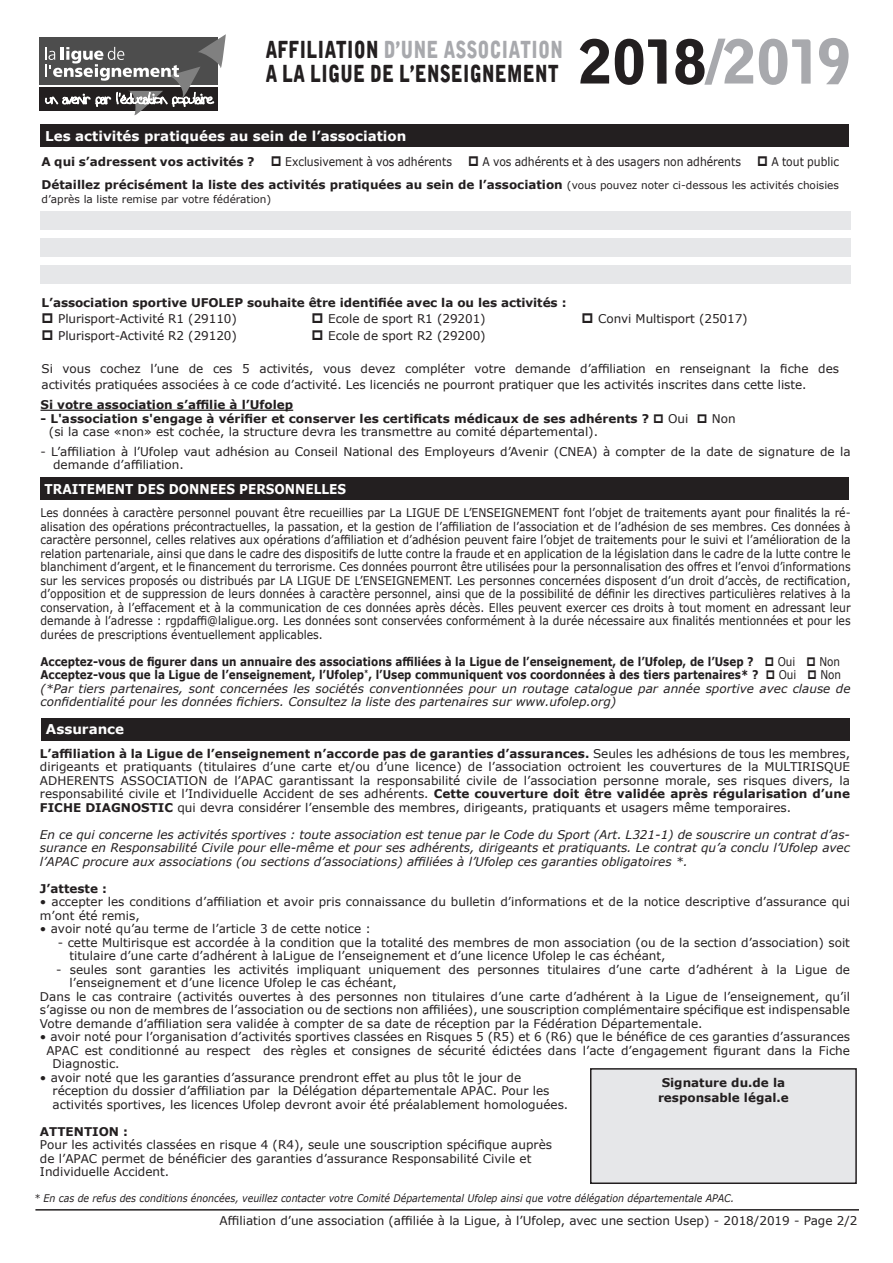
<style>
.page{position:relative;width:893px;height:1263px;background:#fff}
.page>*{position:absolute;margin:0;border:0;box-sizing:border-box;transform-origin:0 0}
.t1{font:60px "Alpha Ligue";color:#a8a9ad}
.t2{font:23.4px "Alpha Ligue";color:#a8a9ad;scale:.77 1}
.t3{font:23.4px "Alpha Ligue";color:#231f20;scale:.77 1}
.t4{font:700 13.5px "Verdana";color:#fff}
.t5{font:700 13.5px "Verdana";color:#fff;scale:.9 1}
.t6{font:12px/13.5px "Verdana";color:#231f20}
.t7{font:12px/13.5px "Verdana";color:#231f20;text-align:justify;scale:.9 1}
.t8{font:italic 12px/13.5px "Verdana";color:#231f20;text-align:justify}
.t9{font:700 12px "Verdana";color:#231f20}
.t10{font:700 12px "Verdana";color:#231f20;scale:.87 1}
.t11{font:12px "Verdana";color:#231f20;scale:.87 1}
.t12{font:italic 10.5px "Verdana";color:#231f20;scale:.9 1}
.t13{font:10.5px "Verdana";color:#231f20}
.s1{color:#231f20}
.s2{font-weight:400;font-size:10.5px}
.s3{font-weight:700}
</style>
<div class="page">
<div style="left:591px;top:1069px;width:265px;height:114px;background:#e6e7e9"></div>
<div style="left:590px;top:1068px;width:267px;height:116px;border:2px solid #231f20"></div>
<div style="left:41px;top:718px;width:809px;height:22px;background:#231f20"></div>
<div style="left:40px;top:477px;width:809px;height:23px;background:#231f20"></div>
<div style="left:40px;top:124px;width:809px;height:23px;background:#231f20"></div>
<div style="left:40px;top:211px;width:810px;height:18px;background:#e6e7e9"></div>
<div style="left:40px;top:238px;width:810px;height:18px;background:#e6e7e9"></div>
<div style="left:40px;top:265px;width:810px;height:18px;background:#e6e7e9"></div>
<hr style="left:40px;top:410px;width:253px;height:1px;background:#231f20">
<hr style="left:35px;top:1209px;width:824px;height:1px;background:#231f20">
<div style="left:40px;top:38px;width:178px;height:47px;background:#4d4d4d"></div>
<div style="left:40px;top:87px;width:178px;height:24px;background:#231f20"></div>
<svg style="left:45px;top:34px;width:181px;height:81px"></svg>
<p class="t2" style="left:265px;top:35px;width:388px"><span class="s1">AFFILIATION</span> D’UNE ASSOCIATION</p>
<p class="t3" style="left:265px;top:59px;width:382px">A LA LIGUE DE L’ENSEIGNEMENT</p>
<p class="t1" style="left:579px;top:25px;width:273px"><span class="s1">2018</span>/2019</p>
<p class="t4" style="left:45px;top:126px;width:363px">Les activités pratiquées au sein de l’association</p>
<p class="t9" style="left:42px;top:153px;width:214px">A qui s’adressent vos activités ?</p>
<p class="t7" style="left:285px;top:154px;width:187px">Exclusivement à vos adhérents</p>
<p class="t7" style="left:482px;top:154px;width:289px">A vos adhérents et à des usagers non adhérents</p>
<p class="t7" style="left:771px;top:154px;width:77px">A tout public</p>
<p class="t9" style="left:42px;top:176px;width:799px">Détaillez précisément la liste des activités pratiquées au sein de l’association <span class="s2">(vous pouvez noter ci-dessous les activités choisies</span></p>
<p class="t13" style="left:42px;top:192px;width:231px">d’après la liste remise par votre fédération)</p>
<p class="t9" style="left:42px;top:294px;width:526px">L’association sportive UFOLEP souhaite être identifiée avec la ou les activités :</p>
<p class="t6" style="left:58px;top:312px;width:180px">Plurisport-Activité R1 (29110)</p>
<p class="t6" style="left:328px;top:312px;width:159px">Ecole de sport R1 (29201)</p>
<p class="t6" style="left:598px;top:312px;width:151px">Convi Multisport (25017)</p>
<p class="t6" style="left:58px;top:329px;width:180px">Plurisport-Activité R2 (29120)</p>
<p class="t6" style="left:328px;top:329px;width:159px">Ecole de sport R2 (29200)</p>
<p class="t6" style="left:42px;top:360px;width:799px;line-height:16.5px">Si vous cochez l’une de ces 5 activités, vous devez compléter votre demande d’affiliation en renseignant la fiche des activités pratiquées associées à ce code d’activité. Les licenciés ne pourront pratiquer que les activités inscrites dans cette liste.</p>
<p class="t9" style="left:40px;top:397px;width:254px">Si votre association s’affilie à l’Ufolep</p>
<p class="t9" style="left:40px;top:410px;width:610px">- L'association s'engage à vérifier et conserver les certificats médicaux de ses adhérents ?</p>
<p class="t6" style="left:668px;top:412px;width:22px">Oui</p>
<p class="t6" style="left:712px;top:412px;width:25px">Non</p>
<p class="t6" style="left:49px;top:425px;width:551px">(si la case «non» est cochée, la structure devra les transmettre au comité départemental).</p>
<p class="t6" style="left:53px;top:445px;width:799px;text-indent:-13px">- L’affiliation à l’Ufolep vaut adhésion au Conseil National des Employeurs d’Avenir (CNEA) à compter de la date de signature de la demande d’affiliation.</p>
<p class="t5" style="left:45px;top:479px;width:336px">TRAITEMENT DES DONNEES PERSONNELLES</p>
<p class="t7" style="left:40px;top:506px;width:902px">Les données à caractère personnel pouvant être recueillies par La LIGUE DE L’ENSEIGNEMENT font l’objet de traitements ayant pour finalités la ré&shy;alisation des opérations précontractuelles, la passation, et la gestion de l’affiliation de l’association et de l’adhésion de ses membres. Ces données à caractère personnel, celles relatives aux opérations d’affiliation et d’adhésion peuvent faire l’objet de traitements pour le suivi et l’amélioration de la relation partenariale, ainsi que dans le cadre des dispositifs de lutte contre la fraude et en application de la législation dans le cadre de la lutte contre le blanchiment d’argent, et le financement du terrorisme. Ces données pourront être utilisées pour la personnalisation des offres et l’envoi d’informations sur les services proposés ou distribués par LA LIGUE DE L’ENSEIGNEMENT. Les personnes concernées disposent d’un droit d’accès, de rectification, d’opposition et de suppression de leurs données à caractère personnel, ainsi que de la possibilité de définir les directives particulières relatives à la conservation, à l’effacement et à la communication de ces données après décès. Elles peuvent exercer ces droits à tout moment en adressant leur demande à l’adresse : rgpdaffi@laligue.org. Les données sont conservées conformément à la durée nécessaire aux finalités mentionnées et pour les durées de prescriptions éventuellement applicables.</p>
<p class="t10" style="left:40px;top:653px;width:821px">Acceptez-vous de figurer dans un annuaire des associations affiliées à la Ligue de l’enseignement, de l’Ufolep, de l’Usep ?</p>
<p class="t11" style="left:778px;top:653px;width:22px">Oui</p>
<p class="t11" style="left:819px;top:653px;width:25px">Non</p>
<p class="t10" style="left:40px;top:666px;width:827px">Acceptez-vous que la Ligue de l’enseignement, l’Ufolep<sup>*</sup>, l’Usep communiquent vos coordonnées à des tiers partenaires* ?</p>
<p class="t11" style="left:779px;top:667px;width:22px">Oui</p>
<p class="t11" style="left:820px;top:667px;width:25px">Non</p>
<p class="t8" style="left:40px;top:681px;width:812px">(*Par tiers partenaires, sont concernées les sociétés conventionnées pour un routage catalogue par année sportive avec clause de confidentialité pour les données fichiers. Consultez la liste des partenaires sur www.ufolep.org)</p>
<p class="t4" style="left:46px;top:720px;width:80px">Assurance</p>
<p class="t6" style="left:40px;top:746px;width:812px;text-align:justify"><span class="s3">L’affiliation à la Ligue de l’enseignement n’accorde pas de garanties d’assurances.</span> Seules les adhésions de tous les membres, dirigeants et pratiquants (titulaires d’une carte et/ou d’une licence) de l’association octroient les couvertures de la MULTIRISQUE ADHERENTS ASSOCIATION de l’APAC garantissant la responsabilité civile de l’association personne morale, ses risques divers, la responsabilité civile et l’Individuelle Accident de ses adhérents. <span class="s3">Cette couverture doit être validée après régularisation d’une FICHE DIAGNOSTIC</span> qui devra considérer l’ensemble des membres, dirigeants, pratiquants et usagers même temporaires.</p>
<p class="t8" style="left:40px;top:827px;width:812px">En ce qui concerne les activités sportives : toute association est tenue par le Code du Sport (Art. L321-1) de souscrire un contrat d’as&shy;surance en Responsabilité Civile pour elle-même et pour ses adhérents, dirigeants et pratiquants. Le contrat qu’a conclu l’Ufolep avec l’APAC procure aux associations (ou sections d’associations) affiliées à l’Ufolep ces garanties obligatoires *.</p>
<p class="t9" style="left:40px;top:880px;width:69px">J’atteste :</p>
<p class="t6" style="left:40px;top:895px;width:812px">• accepter les conditions d’affiliation et avoir pris connaissance du bulletin d’informations et de la notice descriptive d’assurance qui m’ont été remis,</p>
<p class="t6" style="left:40px;top:922px;width:332px">• avoir noté qu’au terme de l’article 3 de cette notice :</p>
<p class="t6" style="left:70px;top:935px;width:782px;text-indent:-12px">- cette Multirisque est accordée à la condition que la totalité des membres de mon association (ou de la section d’association) soit titulaire d’une carte d’adhérent à laLigue de l’enseignement et d’une licence Ufolep le cas échéant,</p>
<p class="t6" style="left:70px;top:962px;width:782px;text-indent:-13px">- seules sont garanties les activités impliquant uniquement des personnes titulaires d’une carte d’adhérent à la Ligue de l’enseignement et d’une licence Ufolep le cas échéant,</p>
<p class="t6" style="left:40px;top:989px;width:812px;text-align:justify">Dans le cas contraire (activités ouvertes à des personnes non titulaires d’une carte d’adhérent à la Ligue de l’enseignement, qu’il s’agisse ou non de membres de l’association ou de sections non affiliées), une souscription complémentaire spécifique est indispensable Votre demande d’affiliation sera validée à compter de sa date de réception par la Fédération Départementale.</p>
<p class="t6" style="left:40px;top:1030px;width:812px">• avoir noté pour l’organisation d’activités sportives classées en Risques 5 (R5) et 6 (R6) que le bénéfice de ces garanties d’assurances</p>
<p class="t6" style="left:46px;top:1043px;width:805px">APAC est conditionné au respect des règles et consignes de sécurité édictées dans l’acte d’engagement figurant dans la Fiche</p>
<p class="t6" style="left:53px;top:1057px;width:68px">Diagnostic.</p>
<p class="t6" style="left:53px;top:1070px;width:517px;text-indent:-13px">• avoir noté que les garanties d’assurance prendront effet au plus tôt le jour de réception du dossier d’affiliation par la Délégation départementale APAC. Pour les activités sportives, les licences Ufolep devront avoir été préalablement homologuées.</p>
<p class="t9" style="left:40px;top:1123px;width:90px">ATTENTION :</p>
<p class="t6" style="left:40px;top:1138px;width:514px">Pour les activités classées en risque 4 (R4), seule une souscription spécifique auprès</p>
<p class="t6" style="left:40px;top:1151px;width:493px">de l’APAC permet de bénéficier des garanties d’assurance Responsabilité Civile et</p>
<p class="t6" style="left:40px;top:1165px;width:131px">Individuelle Accident.</p>
<p class="t9" style="left:662px;top:1074px;width:125px">Signature du.de la</p>
<p class="t9" style="left:658px;top:1089px;width:132px">responsable légal.e</p>
<p class="t12" style="left:34px;top:1191px;width:779px">* En cas de refus des conditions énoncées, veuillez contacter votre Comité Départemental Ufolep ainsi que votre délégation départementale APAC.</p>
<p class="t6" style="left:220px;top:1213px;width:639px">Affiliation d’une association (affiliée à la Ligue, à l’Ufolep, avec une section Usep) - 2018/2019 - Page 2/2</p>
</div>
